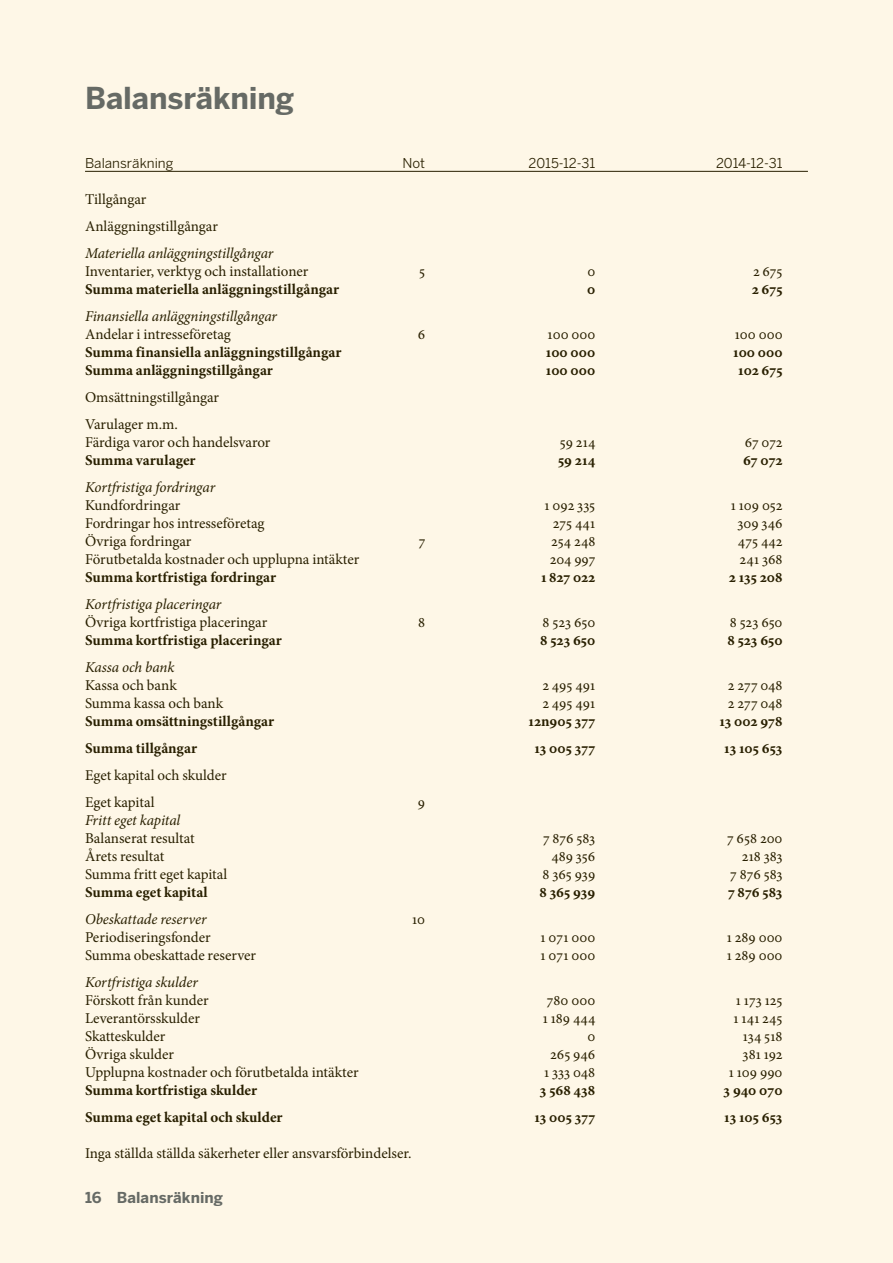
<style>
.page{position:relative;width:893px;height:1263px;background:#fef7e7}
.page>*{position:absolute;margin:0;border:0;box-sizing:border-box;transform-origin:0 0}
.t1{font:700 30px "Benton Sans";letter-spacing:-.005em;color:#666a65}
.t2{font:15px/27px "Minion Pro";color:#281f00}
.t3{font:700 15px "Minion Pro";color:#281f00}
.t4{font:italic 15px "Minion Pro";letter-spacing:-.01em;color:#281f00}
.t5{font:700 15px "Benton Sans";letter-spacing:.005em;color:#666a65}
.t6{font:13.5px "Benton Sans";color:#281f00}
</style>
<div class="page">
<hr style="left:85px;top:171px;width:723px;height:1px;background:#281f00">
<h1 class="t1" style="left:85px;top:80px;width:211px">Balansräkning</h1>
<p class="t6" style="left:85px;top:155px;width:90px">Balansräkning</p>
<p class="t6" style="left:402px;top:155px;width:24px">Not</p>
<p class="t6" style="left:529px;top:155px;width:68px">2015-12-31</p>
<p class="t6" style="left:716px;top:155px;width:68px">2014-12-31</p>
<p class="t2" style="left:85px;top:186px;width:134px">Tillgångar<br>Anläggningstillgångar</p>
<p class="t4" style="left:85px;top:243px;width:190px">Materiella anläggningstillgångar</p>
<p class="t2" style="left:85px;top:258px;width:225px">Inventarier, verktyg och installationer</p>
<p class="t2" style="left:419px;top:258px;width:8px">5</p>
<p class="t2" style="left:587px;top:258px;width:9px">0</p>
<p class="t2" style="left:753px;top:258px;width:31px">2 675</p>
<p class="t3" style="left:85px;top:279px;width:256px">Summa materiella anläggningstillgångar</p>
<p class="t3" style="left:587px;top:279px;width:10px">0</p>
<p class="t3" style="left:752px;top:279px;width:32px">2 675</p>
<p class="t4" style="left:85px;top:306px;width:194px">Finansiella anläggningstillgångar</p>
<p class="t2" style="left:85px;top:321px;width:147px">Andelar i intresseföretag</p>
<p class="t2" style="left:418px;top:321px;width:9px">6</p>
<p class="t2" style="left:548px;top:321px;width:49px">100 000</p>
<p class="t2" style="left:735px;top:321px;width:49px">100 000</p>
<p class="t3" style="left:85px;top:342px;width:258px">Summa finansiella anläggningstillgångar</p>
<p class="t3" style="left:546px;top:342px;width:51px">100 000</p>
<p class="t3" style="left:733px;top:342px;width:51px">100 000</p>
<p class="t3" style="left:85px;top:360px;width:189px">Summa anläggningstillgångar</p>
<p class="t3" style="left:546px;top:360px;width:51px">100 000</p>
<p class="t3" style="left:738px;top:360px;width:46px">102 675</p>
<p class="t2" style="left:85px;top:384px;width:136px">Omsättningstillgångar<br>Varulager m.m.</p>
<p class="t2" style="left:85px;top:429px;width:187px">Färdiga varor och handelsvaror</p>
<p class="t2" style="left:560px;top:429px;width:37px">59 214</p>
<p class="t2" style="left:745px;top:429px;width:39px">67 072</p>
<p class="t3" style="left:85px;top:450px;width:112px">Summa varulager</p>
<p class="t3" style="left:558px;top:450px;width:39px">59 214</p>
<p class="t3" style="left:743px;top:450px;width:41px">67 072</p>
<p class="t4" style="left:85px;top:477px;width:132px">Kortfristiga fordringar</p>
<p class="t2" style="left:85px;top:492px;width:97px">Kundfordringar</p>
<p class="t2" style="left:545px;top:492px;width:52px">1 092 335</p>
<p class="t2" style="left:731px;top:492px;width:53px">1 109 052</p>
<p class="t2" style="left:85px;top:510px;width:181px">Fordringar hos intresseföretag</p>
<p class="t2" style="left:553px;top:510px;width:44px">275 441</p>
<p class="t2" style="left:737px;top:510px;width:47px">309 346</p>
<p class="t2" style="left:85px;top:528px;width:108px">Övriga fordringar</p>
<p class="t2" style="left:419px;top:528px;width:8px">7</p>
<p class="t2" style="left:551px;top:528px;width:46px">254 248</p>
<p class="t2" style="left:738px;top:528px;width:46px">475 442</p>
<p class="t2" style="left:85px;top:546px;width:276px">Förutbetalda kostnader och upplupna intäkter</p>
<p class="t2" style="left:550px;top:546px;width:47px">204 997</p>
<p class="t2" style="left:740px;top:546px;width:45px">241 368</p>
<p class="t3" style="left:85px;top:567px;width:193px">Summa kortfristiga fordringar</p>
<p class="t3" style="left:541px;top:567px;width:56px">1 827 022</p>
<p class="t3" style="left:729px;top:567px;width:55px">2 135 208</p>
<p class="t4" style="left:85px;top:594px;width:138px">Kortfristiga placeringar</p>
<p class="t2" style="left:85px;top:609px;width:184px">Övriga kortfristiga placeringar</p>
<p class="t2" style="left:418px;top:609px;width:8px">8</p>
<p class="t2" style="left:542px;top:609px;width:54px">8 523 650</p>
<p class="t2" style="left:730px;top:609px;width:54px">8 523 650</p>
<p class="t3" style="left:85px;top:630px;width:198px">Summa kortfristiga placeringar</p>
<p class="t3" style="left:540px;top:630px;width:57px">8 523 650</p>
<p class="t3" style="left:727px;top:630px;width:57px">8 523 650</p>
<p class="t4" style="left:85px;top:657px;width:91px">Kassa och bank</p>
<p class="t2" style="left:85px;top:672px;width:93px">Kassa och bank</p>
<p class="t2" style="left:542px;top:672px;width:54px">2 495 491</p>
<p class="t2" style="left:728px;top:672px;width:56px">2 277 048</p>
<p class="t2" style="left:85px;top:690px;width:140px">Summa kassa och bank</p>
<p class="t2" style="left:542px;top:690px;width:54px">2 495 491</p>
<p class="t2" style="left:728px;top:690px;width:56px">2 277 048</p>
<p class="t3" style="left:85px;top:711px;width:191px">Summa omsättningstillgångar</p>
<p class="t3" style="left:528px;top:711px;width:68px">12n905 377</p>
<p class="t3" style="left:719px;top:711px;width:65px">13 002 978</p>
<p class="t3" style="left:85px;top:738px;width:114px">Summa tillgångar</p>
<p class="t3" style="left:534px;top:738px;width:62px">13 005 377</p>
<p class="t3" style="left:724px;top:738px;width:60px">13 105 653</p>
<p class="t2" style="left:85px;top:762px;width:143px">Eget kapital och skulder<br>Eget kapital</p>
<p class="t2" style="left:418px;top:789px;width:9px">9</p>
<p class="t4" style="left:85px;top:810px;width:97px">Fritt eget kapital</p>
<p class="t2" style="left:85px;top:825px;width:111px">Balanserat resultat</p>
<p class="t2" style="left:543px;top:825px;width:54px">7 876 583</p>
<p class="t2" style="left:727px;top:825px;width:57px">7 658 200</p>
<p class="t2" style="left:85px;top:843px;width:81px">Årets resultat</p>
<p class="t2" style="left:551px;top:843px;width:45px">489 356</p>
<p class="t2" style="left:742px;top:843px;width:42px">218 383</p>
<p class="t2" style="left:85px;top:861px;width:144px">Summa fritt eget kapital</p>
<p class="t2" style="left:542px;top:861px;width:54px">8 365 939</p>
<p class="t2" style="left:730px;top:861px;width:54px">7 876 583</p>
<p class="t3" style="left:85px;top:882px;width:124px">Summa eget kapital</p>
<p class="t3" style="left:539px;top:882px;width:57px">8 365 939</p>
<p class="t3" style="left:728px;top:882px;width:56px">7 876 583</p>
<p class="t4" style="left:85px;top:909px;width:123px">Obeskattade reserver</p>
<p class="t2" style="left:412px;top:906px;width:15px">10</p>
<p class="t2" style="left:85px;top:924px;width:127px">Periodiseringsfonder</p>
<p class="t2" style="left:540px;top:924px;width:56px">1 071 000</p>
<p class="t2" style="left:727px;top:924px;width:57px">1 289 000</p>
<p class="t2" style="left:85px;top:942px;width:173px">Summa obeskattade reserver</p>
<p class="t2" style="left:540px;top:942px;width:56px">1 071 000</p>
<p class="t2" style="left:727px;top:942px;width:57px">1 289 000</p>
<p class="t4" style="left:85px;top:972px;width:114px">Kortfristiga skulder</p>
<p class="t2" style="left:85px;top:987px;width:125px">Förskott från kunder</p>
<p class="t2" style="left:547px;top:987px;width:50px">780 000</p>
<p class="t2" style="left:736px;top:987px;width:48px">1 173 125</p>
<p class="t2" style="left:85px;top:1005px;width:117px">Leverantörsskulder</p>
<p class="t2" style="left:543px;top:1005px;width:54px">1 189 444</p>
<p class="t2" style="left:733px;top:1005px;width:51px">1 141 245</p>
<p class="t2" style="left:85px;top:1023px;width:82px">Skatteskulder</p>
<p class="t2" style="left:587px;top:1023px;width:9px">0</p>
<p class="t2" style="left:743px;top:1023px;width:41px">134 518</p>
<p class="t2" style="left:85px;top:1041px;width:91px">Övriga skulder</p>
<p class="t2" style="left:550px;top:1041px;width:47px">265 946</p>
<p class="t2" style="left:742px;top:1041px;width:42px">381 192</p>
<p class="t2" style="left:85px;top:1059px;width:275px">Upplupna kostnader och förutbetalda intäkter</p>
<p class="t2" style="left:544px;top:1059px;width:53px">1 333 048</p>
<p class="t2" style="left:729px;top:1059px;width:55px">1 109 990</p>
<p class="t3" style="left:85px;top:1080px;width:174px">Summa kortfristiga skulder</p>
<p class="t3" style="left:540px;top:1080px;width:57px">3 568 438</p>
<p class="t3" style="left:724px;top:1080px;width:60px">3 940 070</p>
<p class="t3" style="left:85px;top:1107px;width:199px">Summa eget kapital och skulder</p>
<p class="t3" style="left:534px;top:1107px;width:62px">13 005 377</p>
<p class="t3" style="left:724px;top:1107px;width:60px">13 105 653</p>
<p class="t2" style="left:85px;top:1140px;width:328px">Inga ställda ställda säkerheter eller ansvarsförbindelser.</p>
<p class="t5" style="left:85px;top:1188px;width:140px">16 Balansräkning</p>
</div>
